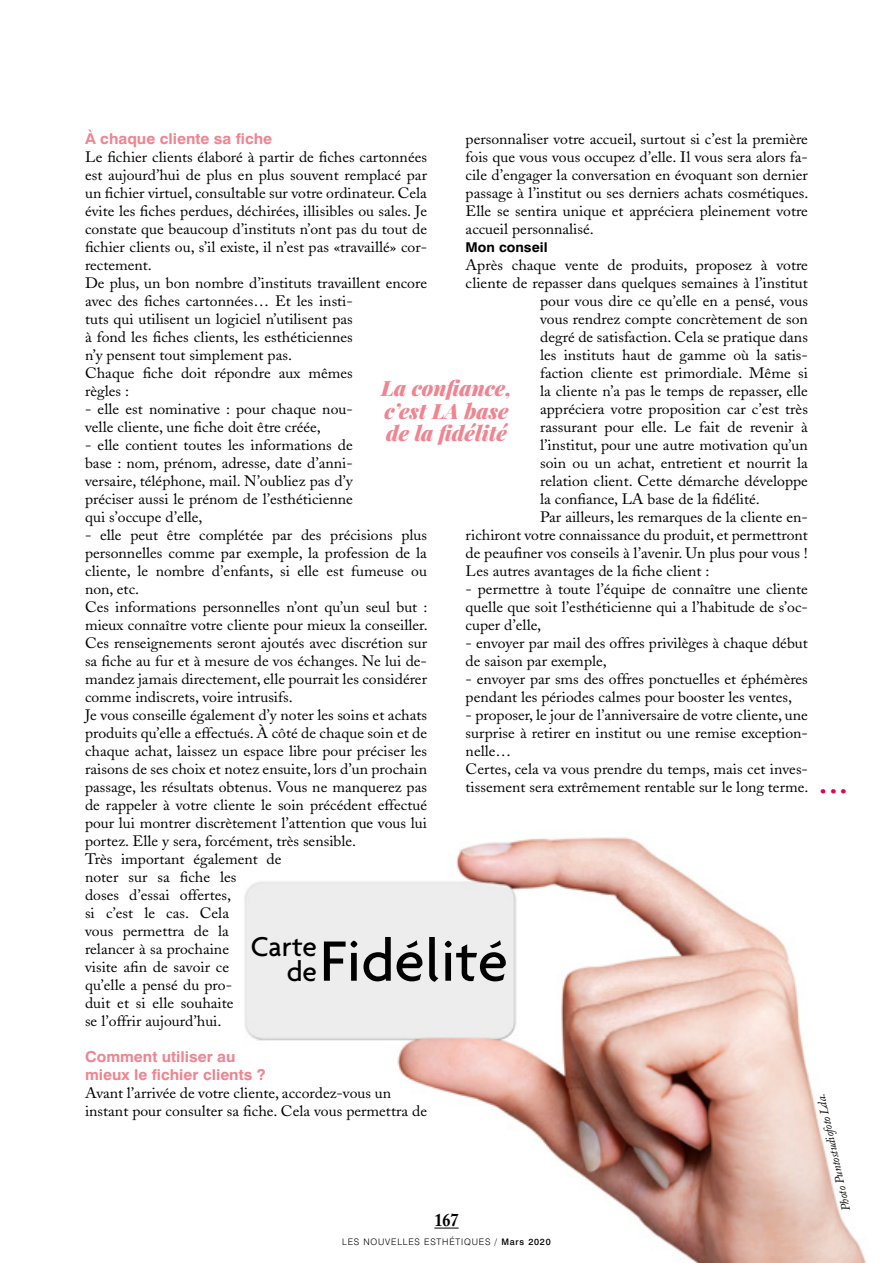
<style>
.page{position:relative;width:893px;height:1263px;background:#fff}
.page>*{position:absolute;margin:0;border:0;box-sizing:border-box;transform-origin:0 0}
.t1{font:500 61.5px "Agenda";color:#000}
.t2{font:37.5px "Adobe Caslon";color:#e40050;scale:1.05 1}
.t3{font:500 29.4px "Agenda";color:#000}
.t4{font:italic 900 21px/22.5px "Playfair Display";color:#f08490}
.t5{font:700 18px "Adobe Caslon";color:#000;scale:.9 1}
.t6{font:15px/18px "Adobe Caslon";color:#000;scale:1.05 1}
.t7{font:700 15px/18px "Swiss 721 BT";color:#f08490;scale:1.05 1}
.t8{font:700 13.5px "Swiss 721 BT";color:#000;scale:1.05 1}
.t9{font:italic 12px "Adobe Caslon";color:#000}
.t10{font:300 9px "Swiss 721 BT";letter-spacing:.09em;color:#000}
.s1{font-size:29.4px}
.s2{font-weight:500}
</style>
<div class="page">
<img style="left:244px;top:837px;width:623px;height:426px">
<svg style="left:434px;top:1227px;width:25px;height:1px"></svg>
<p class="t7" style="left:85px;top:130px;width:180px">À chaque cliente sa fiche</p>
<p class="t6" style="left:85px;top:148px;width:327px">Le fichier clients élaboré à partir de fiches cartonnées est aujourd’hui de plus en plus souvent remplacé par un fichier virtuel, consultable sur votre ordinateur. Cela évite les fiches perdues, déchirées, illisibles ou sales. Je constate que beaucoup d’instituts n’ont pas du tout de fichier clients ou, s’il existe, il n’est pas «travaillé» cor&shy;rectement.<br>De plus, un bon nombre d’instituts travaillent encore avec des fiches cartonnées… Et les insti-<br>tuts qui utilisent un logiciel n’utilisent pas<br>à fond les fiches clients, les esthéticiennes<br>n’y pensent tout simplement pas.<br>Chaque fiche doit répondre aux mêmes<br>règles :</p>
<p class="t6" style="left:85px;top:400px;width:257px">- elle est nominative : pour chaque nou&shy;velle cliente, une fiche doit être créée,</p>
<p class="t6" style="left:85px;top:436px;width:257px;text-align:justify">- elle contient toutes les informations de base : nom, prénom, adresse, date d’anni&shy;versaire, téléphone, mail. N’oubliez pas d’y préciser aussi le prénom de l’esthéticienne qui s’occupe d’elle,</p>
<p class="t6" style="left:85px;top:526px;width:328px">- elle peut être complétée par des précisions plus personnelles comme par exemple, la profession de la cliente, le nombre d’enfants, si elle est fumeuse ou non, etc.<br>Ces informations personnelles n’ont qu’un seul but : mieux connaître votre cliente pour mieux la conseiller.<br>Ces renseignements seront ajoutés avec discrétion sur sa fiche au fur et à mesure de vos échanges. Ne lui de&shy;mandez jamais directement, elle pourrait les considérer comme indiscrets, voire intrusifs.<br>Je vous conseille également d’y noter les soins et achats produits qu’elle a effectués. À côté de chaque soin et de chaque achat, laissez un espace libre pour préciser les raisons de ses choix et notez ensuite, lors d’un prochain passage, les résultats obtenus. Vous ne manquerez pas de rappeler à votre cliente le soin précédent effectué pour lui montrer discrètement l’attention que vous lui portez. Elle y sera, forcément, très sensible.<br>Très important également de<br>noter sur sa fiche les<br>doses d’essai offertes,<br>si c’est le cas. Cela<br>vous permettra de la<br>relancer à sa prochaine<br>visite afin de savoir ce<br>qu’elle a pensé du pro-<br>duit et si elle souhaite<br>se l’offrir aujourd’hui.</p>
<p class="t7" style="left:85px;top:1048px;width:173px">Comment utiliser au mieux le fichier clients ?</p>
<p class="t6" style="left:85px;top:1084px;width:327px">Avant l’arrivée de votre cliente, accordez-vous un instant pour consulter sa fiche. Cela vous permettra de</p>
<p class="t6" style="left:466px;top:130px;width:328px;text-align:justify">personnaliser votre accueil, surtout si c’est la première fois que vous vous occupez d’elle. Il vous sera alors fa&shy;cile d’engager la conversation en évoquant son dernier passage à l’institut ou ses derniers achats cosmétiques.<br>Elle se sentira unique et appréciera pleinement votre accueil personnalisé.</p>
<p class="t8" style="left:466px;top:239px;width:80px">Mon conseil</p>
<p class="t6" style="left:466px;top:256px;width:328px">Après chaque vente de produits, proposez à votre</p>
<p class="t6" style="left:466px;top:274px;width:327px">cliente de repasser dans quelques semaines à l’institut</p>
<p class="t6" style="left:540px;top:292px;width:257px">pour vous dire ce qu’elle en a pensé, vous</p>
<p class="t6" style="left:540px;top:310px;width:257px">vous rendrez compte concrètement de son</p>
<p class="t6" style="left:540px;top:328px;width:257px">degré de satisfaction. Cela se pratique dans</p>
<p class="t6" style="left:540px;top:346px;width:257px">les instituts haut de gamme où la satis-</p>
<p class="t6" style="left:540px;top:364px;width:257px">faction cliente est primordiale. Même si</p>
<p class="t6" style="left:540px;top:382px;width:257px">la cliente n’a pas le temps de repasser, elle</p>
<p class="t6" style="left:540px;top:400px;width:257px">appréciera votre proposition car c’est très</p>
<p class="t6" style="left:540px;top:418px;width:257px">rassurant pour elle. Le fait de revenir à</p>
<p class="t6" style="left:540px;top:436px;width:257px">l’institut, pour une autre motivation qu’un</p>
<p class="t6" style="left:540px;top:454px;width:257px">soin ou un achat, entretient et nourrit la</p>
<p class="t6" style="left:540px;top:472px;width:257px">relation client. Cette démarche développe</p>
<p class="t6" style="left:540px;top:490px;width:211px">la confiance, LA base de la fidélité.</p>
<p class="t6" style="left:540px;top:508px;width:257px">Par ailleurs, les remarques de la cliente en-</p>
<p class="t6" style="left:466px;top:526px;width:327px">richiront votre connaissance du produit, et permettront</p>
<p class="t6" style="left:466px;top:544px;width:327px">de peaufiner vos conseils à l’avenir. Un plus pour vous !</p>
<p class="t6" style="left:466px;top:562px;width:234px">Les autres avantages de la fiche client :</p>
<p class="t6" style="left:466px;top:580px;width:328px;text-align:justify">- permettre à toute l’équipe de connaître une cliente quelle que soit l’esthéticienne qui a l’habitude de s’oc&shy;cuper d’elle,</p>
<p class="t6" style="left:466px;top:634px;width:327px">- envoyer par mail des offres privilèges à chaque début de saison par exemple,</p>
<p class="t6" style="left:466px;top:670px;width:327px">- envoyer par sms des offres ponctuelles et éphémères pendant les périodes calmes pour booster les ventes,</p>
<p class="t6" style="left:466px;top:706px;width:328px">- proposer, le jour de l’anniversaire de votre cliente, une surprise à retirer en institut ou une remise exception&shy;nelle…<br>Certes, cela va vous prendre du temps, mais cet inves&shy;tissement sera extrêmement rentable sur le long terme.</p>
<h3 class="t4" style="left:381px;top:376px;width:132px">La confiance, c’est LA base de la fidélité</h3>
<h1 class="t1" style="left:287px;top:923px;width:223px"><span class="s1">de</span>Fidélité</h1>
<h3 class="t3" style="left:251px;top:929px;width:68px">Carte</h3>
<p class="t5" style="left:434px;top:1209px;width:28px">167</p>
<p class="t10" style="left:342px;top:1236px;width:210px">LES NOUVELLES ESTHÉTIQUES / <span class="s2">Mars 2020</span></p>
<h2 class="t2" style="left:818px;top:758px;width:30px">...</h2>
<p class="t9" style="left:839px;top:1213px;width:122px;rotate:-102deg">Photo Puntostudiofoto Lda.</p>
</div>
